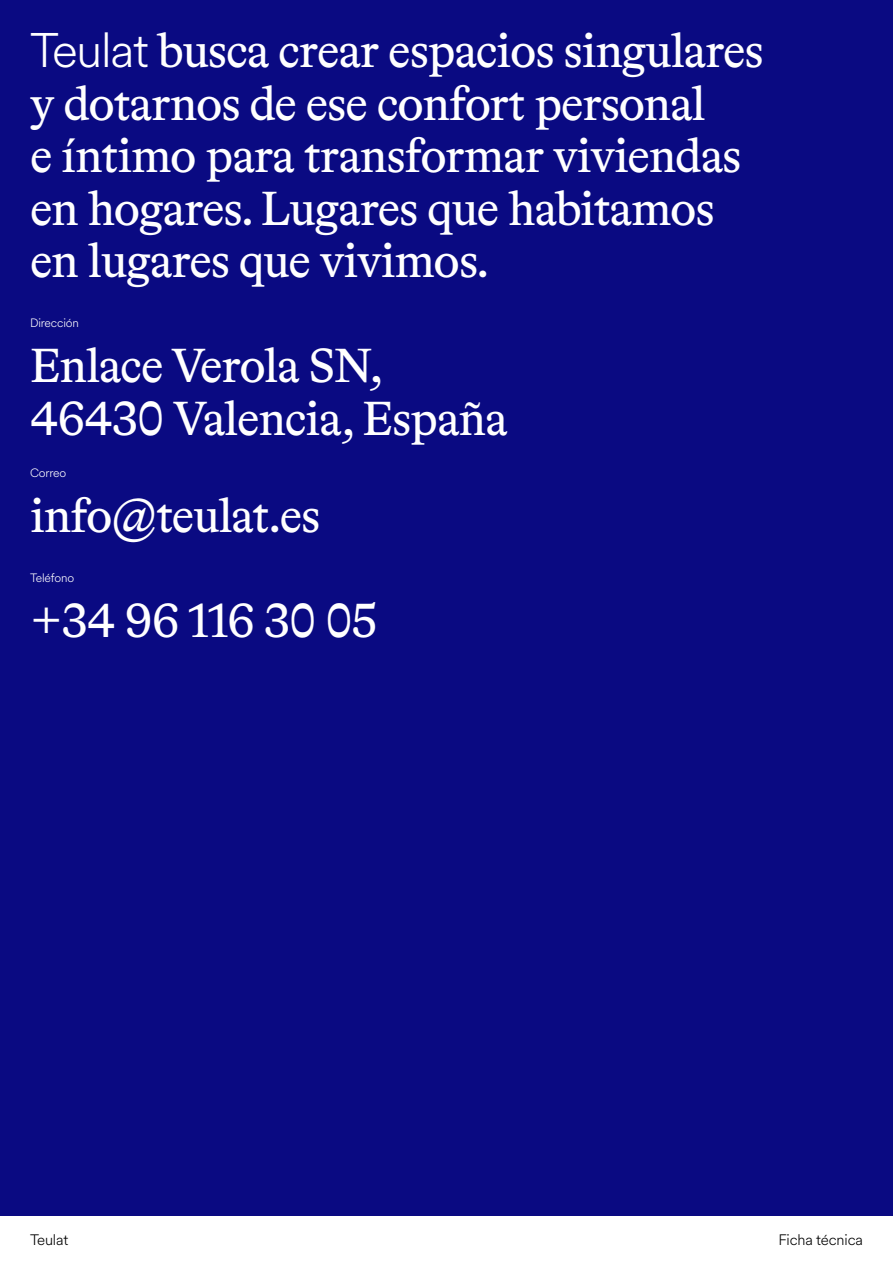
<style>
.page{position:relative;width:893px;height:1263px;background:#fff}
.page>*{position:absolute;margin:0;border:0;box-sizing:border-box;transform-origin:0 0}
.t1{font:48px/52.5px "Bradford LL";letter-spacing:-.02em;color:#fff}
.t2{font:300 15px "Circular XX";letter-spacing:-.01em;color:#000}
.t3{font:300 12px "Circular XX";letter-spacing:-.01em;color:#fff}
.s1{font-family:"Circular XX";font-weight:300}
</style>
<div class="page">
<div style="left:0;top:0;width:893px;height:1215px;background:#0a0a82"></div>
<p class="t1" style="left:30px;top:22px;width:735px"><span class="s1">Teulat</span> busca crear espacios singulares y dotarnos de ese confort personal<br>e íntimo para transformar viviendas en hogares. Lugares que habitamos en lugares que vivimos.</p>
<p class="t3" style="left:30px;top:315px;width:51px">Dirección</p>
<p class="t1" style="left:30px;top:337px;width:479px">Enlace Verola SN,<br>46430 Valencia, España</p>
<p class="t3" style="left:30px;top:465px;width:38px">Correo</p>
<p class="t1" style="left:30px;top:461px;width:349px;line-height:105px">info@teulat.es +34 96 116 30 05</p>
<p class="t3" style="left:30px;top:570px;width:46px">Teléfono</p>
<p class="t2" style="left:30px;top:1229px;width:40px">Teulat</p>
<p class="t2" style="left:778px;top:1229px;width:86px">Ficha técnica</p>
</div>
